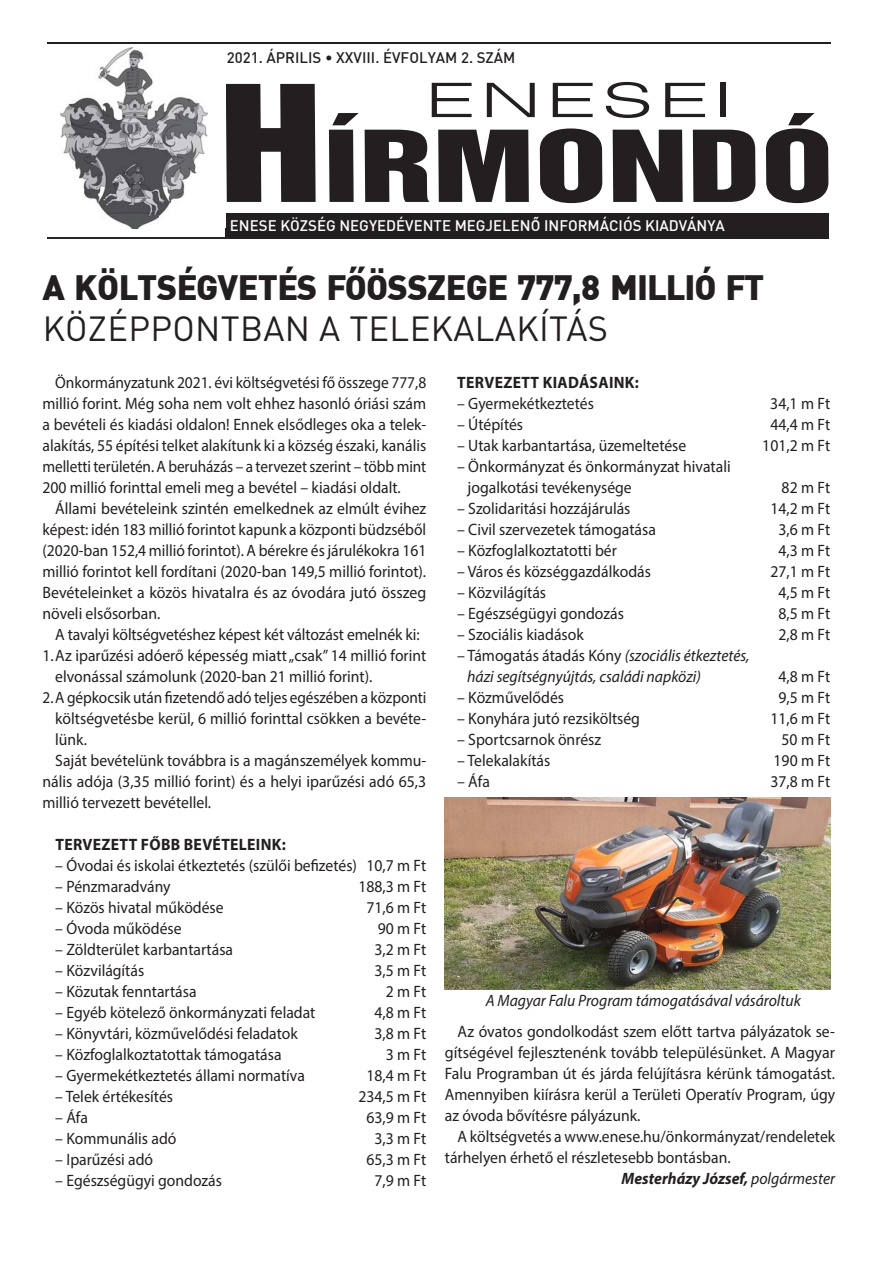
<style>
.page{position:relative;width:893px;height:1263px;background:#fff}
.page>*{position:absolute;margin:0;border:0;box-sizing:border-box;transform-origin:0 0}
.t1{font:147.75px "H Helv Inserat";color:#231f20;scale:1.27 1}
.t2{font:90.45px "H Helv Inserat";letter-spacing:-.005em;color:#231f20;scale:1.45 1}
.t3{font:47.4px "Swiss 721 Light Extended HU Normal";letter-spacing:.08em;color:#231f20;scale:1.51 1}
.t4{font:34.5px "DIN Blk PFL";color:#231f20}
.t5{font:34.5px "DIN Pro";letter-spacing:.01em;color:#231f20}
.t6{font:16.5px/21px "Myriad Pro";color:#231f20;scale:.95 1}
.t7{font:16.5px/21px "Myriad Pro";color:#231f20;text-align:justify;scale:.94 1}
.t8{font:16.5px/21px "Myriad Pro";color:#231f20;text-align:justify;scale:.96 1}
.t9{font:italic 16.5px/21px "Myriad Pro";color:#231f20;scale:.95 1}
.t10{font:16.5px "Myriad Pro";color:#231f20;scale:.93 1}
.t11{font:700 16.5px "Myriad Pro";letter-spacing:.02em;color:#231f20;scale:.95 1}
.t12{font:italic 700 16.5px "Myriad Pro";color:#231f20;scale:.95 1}
.t13{font:15px "Din CE Med H";color:#fff}
.t14{font:15px "Din CE Med H";color:#231f20}
.s1{font-style:normal}
.s2{font-weight:400}
</style>
<div class="page">
<div style="left:226px;top:213px;width:603px;height:26px;background:#231f20"></div>
<img style="left:61px;top:48px;width:146px;height:180px">
<hr style="left:47px;top:42px;width:783px;height:2px;background:#231f20">
<hr style="left:47px;top:237px;width:182px;height:2px;background:#282526">
<img style="left:444px;top:798px;width:386px;height:192px">
<p class="t14" style="left:227px;top:48px;width:290px">2021. ÁPRILIS • XXVIII. ÉVFOLYAM 2. SZÁM</p>
<h3 class="t3" style="left:426px;top:82px;width:205px">ENESEI</h3>
<h1 class="t1" style="left:219px;top:56px;width:85px">H</h1>
<p class="t13" style="left:230px;top:216px;width:497px">ENESE KÖZSÉG NEGYEDÉVENTE MEGJELENÔ INFORMÁCIÓS KIADVÁNYA</p>
<h2 class="t2" style="left:323px;top:112px;width:354px">ÍRMONDÓ</h2>
<h3 class="t4" style="left:43px;top:275px;width:723px">A KÖLTSÉGVETÉS FŐÖSSZEGE 777,8 MILLIÓ FT</h3>
<h3 class="t5" style="left:43px;top:317px;width:567px">KÖZÉPPONTBAN A TELEKALAKÍTÁS</h3>
<p class="t11" style="left:457px;top:377px;width:193px">TERVEZETT KIADÁSAINK:</p>
<p class="t6" style="left:457px;top:395px;width:146px">– Gyermekétkeztetés</p>
<p class="t6" style="left:770px;top:395px;width:65px">34,1 m Ft</p>
<p class="t6" style="left:457px;top:416px;width:71px">– Útépítés</p>
<p class="t6" style="left:770px;top:416px;width:65px">44,4 m Ft</p>
<p class="t6" style="left:457px;top:437px;width:243px">– Utak karbantartása, üzemeltetése</p>
<p class="t6" style="left:762px;top:437px;width:73px">101,2 m Ft</p>
<p class="t6" style="left:468px;top:458px;width:278px;text-indent:-11px">– Önkormányzat és önkormányzat hivatali jogalkotási tevékenysége</p>
<p class="t7" style="left:43px;top:374px;width:410px;text-indent:13px">Önkormányzatunk 2021. évi költségvetési fő összege 777,8 millió forint. Még soha nem volt ehhez hasonló óriási szám a bevételi és kiadási oldalon! Ennek elsődleges oka a telek&shy;alakítás, 55 építési telket alakítunk ki a község északi, kanális melletti területén. A beruházás – a tervezet szerint – több mint 200 millió forinttal emeli meg a bevétel – kiadási oldalt.</p>
<p class="t6" style="left:43px;top:500px;width:406px;text-align:justify;text-indent:13px">Állami bevételeink szintén emelkednek az elmúlt évihez képest: idén 183 millió forintot kapunk a központi büdzséből (2020-ban 152,4 millió forintot). A bérekre és járulékokra 161 millió forintot kell fordítani (2020-ban 149,5 millió forintot).<br>Bevételeinket a közös hivatalra és az óvodára jutó összeg növeli elsősorban.</p>
<p class="t6" style="left:55px;top:626px;width:385px">A tavalyi költségvetéshez képest két változást emelnék ki:</p>
<p class="t6" style="left:55px;top:647px;width:392px;text-indent:-13px">1. Az iparűzési adóerő képesség miatt „csak” 14 millió forint elvonással számolunk (2020-ban 21 millió forint).</p>
<p class="t10" style="left:43px;top:692px;width:414px">2. A gépkocsik után fizetendő adó teljes egészében a központi</p>
<p class="t6" style="left:55px;top:710px;width:392px">költségvetésbe kerül, 6 millió forinttal csökken a bevéte-</p>
<p class="t6" style="left:55px;top:731px;width:35px">lünk.</p>
<p class="t6" style="left:55px;top:752px;width:392px">Saját bevételünk továbbra is a magánszemélyek kommu-</p>
<p class="t6" style="left:43px;top:773px;width:405px">nális adója (3,35 millió forint) és a helyi iparűzési adó 65,3</p>
<p class="t6" style="left:43px;top:794px;width:179px">millió tervezett bevétellel.</p>
<p class="t11" style="left:55px;top:839px;width:244px">TERVEZETT FŐBB BEVÉTELEINK:</p>
<p class="t6" style="left:55px;top:857px;width:392px">– Óvodai és iskolai étkeztetés (szülői befizetés) 10,7 m Ft</p>
<p class="t6" style="left:55px;top:878px;width:123px">– Pénzmaradvány</p>
<p class="t6" style="left:358px;top:878px;width:73px">188,3 m Ft</p>
<p class="t6" style="left:55px;top:899px;width:179px">– Közös hivatal működése</p>
<p class="t6" style="left:366px;top:899px;width:65px">71,6 m Ft</p>
<p class="t6" style="left:55px;top:920px;width:134px">– Óvoda működése</p>
<p class="t6" style="left:378px;top:920px;width:53px">90 m Ft</p>
<p class="t6" style="left:55px;top:941px;width:189px">– Zöldterület karbantartása</p>
<p class="t6" style="left:374px;top:941px;width:56px">3,2 m Ft</p>
<p class="t6" style="left:55px;top:962px;width:95px">– Közvilágítás</p>
<p class="t6" style="left:374px;top:962px;width:56px">3,5 m Ft</p>
<p class="t6" style="left:55px;top:983px;width:150px">– Közutak fenntartása</p>
<p class="t6" style="left:386px;top:983px;width:44px">2 m Ft</p>
<p class="t6" style="left:55px;top:1004px;width:275px">– Egyéb kötelező önkormányzati feladat</p>
<p class="t6" style="left:374px;top:1004px;width:56px">4,8 m Ft</p>
<p class="t6" style="left:55px;top:1025px;width:257px">– Könyvtári, közművelődési feladatok</p>
<p class="t6" style="left:374px;top:1025px;width:56px">3,8 m Ft</p>
<p class="t6" style="left:55px;top:1046px;width:240px">– Közfoglalkoztatottak támogatása</p>
<p class="t6" style="left:386px;top:1046px;width:44px">3 m Ft</p>
<p class="t6" style="left:55px;top:1067px;width:264px">– Gyermekétkeztetés állami normatíva</p>
<p class="t6" style="left:366px;top:1067px;width:65px">18,4 m Ft</p>
<p class="t6" style="left:55px;top:1088px;width:126px">– Telek értékesítés</p>
<p class="t6" style="left:358px;top:1088px;width:73px">234,5 m Ft</p>
<p class="t6" style="left:55px;top:1109px;width:36px">– Áfa</p>
<p class="t6" style="left:366px;top:1109px;width:65px">63,9 m Ft</p>
<p class="t6" style="left:55px;top:1130px;width:129px">– Kommunális adó</p>
<p class="t6" style="left:374px;top:1130px;width:56px">3,3 m Ft</p>
<p class="t6" style="left:55px;top:1151px;width:105px">– Iparűzési adó</p>
<p class="t6" style="left:366px;top:1151px;width:65px">65,3 m Ft</p>
<p class="t6" style="left:55px;top:1172px;width:177px">– Egészségügyi gondozás</p>
<p class="t6" style="left:374px;top:1172px;width:56px">7,9 m Ft</p>
<p class="t6" style="left:782px;top:479px;width:53px">82 m Ft</p>
<p class="t6" style="left:457px;top:500px;width:184px">– Szolidaritási hozzájárulás</p>
<p class="t6" style="left:770px;top:500px;width:65px">14,2 m Ft</p>
<p class="t6" style="left:457px;top:521px;width:211px">– Civil szervezetek támogatása</p>
<p class="t6" style="left:778px;top:521px;width:56px">3,6 m Ft</p>
<p class="t6" style="left:457px;top:542px;width:170px">– Közfoglalkoztatotti bér</p>
<p class="t6" style="left:778px;top:542px;width:56px">4,3 m Ft</p>
<p class="t6" style="left:457px;top:563px;width:206px">– Város és községgazdálkodás</p>
<p class="t6" style="left:770px;top:563px;width:65px">27,1 m Ft</p>
<p class="t6" style="left:457px;top:584px;width:95px">– Közvilágítás</p>
<p class="t6" style="left:778px;top:584px;width:56px">4,5 m Ft</p>
<p class="t6" style="left:457px;top:605px;width:177px">– Egészségügyi gondozás</p>
<p class="t6" style="left:778px;top:605px;width:56px">8,5 m Ft</p>
<p class="t6" style="left:457px;top:626px;width:135px">– Szociális kiadások</p>
<p class="t6" style="left:778px;top:626px;width:56px">2,8 m Ft</p>
<p class="t9" style="left:467px;top:647px;width:299px;text-indent:-10px"><span class="s1">– Támogatás átadás Kóny</span> (szociális étkeztetés, házi segítségnyújtás, családi napközi)</p>
<p class="t6" style="left:778px;top:668px;width:56px">4,8 m Ft</p>
<p class="t6" style="left:457px;top:689px;width:114px">– Közművelődés</p>
<p class="t6" style="left:778px;top:689px;width:56px">9,5 m Ft</p>
<p class="t6" style="left:457px;top:710px;width:194px">– Konyhára jutó rezsiköltség</p>
<p class="t6" style="left:770px;top:710px;width:65px">11,6 m Ft</p>
<p class="t6" style="left:457px;top:731px;width:153px">– Sportcsarnok önrész</p>
<p class="t6" style="left:782px;top:731px;width:53px">50 m Ft</p>
<p class="t6" style="left:457px;top:752px;width:100px">– Telekalakítás</p>
<p class="t6" style="left:774px;top:752px;width:61px">190 m Ft</p>
<p class="t6" style="left:457px;top:773px;width:36px">– Áfa</p>
<p class="t6" style="left:770px;top:773px;width:65px">37,8 m Ft</p>
<p class="t9" style="left:486px;top:991px;width:333px">A Magyar Falu Program támogatásával vásároltuk</p>
<p class="t8" style="left:445px;top:1022px;width:408px;text-indent:13px">Az óvatos gondolkodást szem előtt tartva pályázatok se&shy;gítségével fejlesztenénk tovább településünket. A Magyar Falu Programban út és járda felújításra kérünk támogatást.<br>Amennyiben kiírásra kerül a Területi Operatív Program, úgy az óvoda bővítésre pályázunk.</p>
<p class="t6" style="left:458px;top:1127px;width:399px">A költségvetés a www.enese.hu/önkormányzat/rendeletek</p>
<p class="t6" style="left:445px;top:1148px;width:302px">tárhelyen érhető el részletesebb bontásban.</p>
<p class="t12" style="left:621px;top:1172px;width:226px">Mesterházy József, <span class="s2">polgármester</span></p>
</div>
